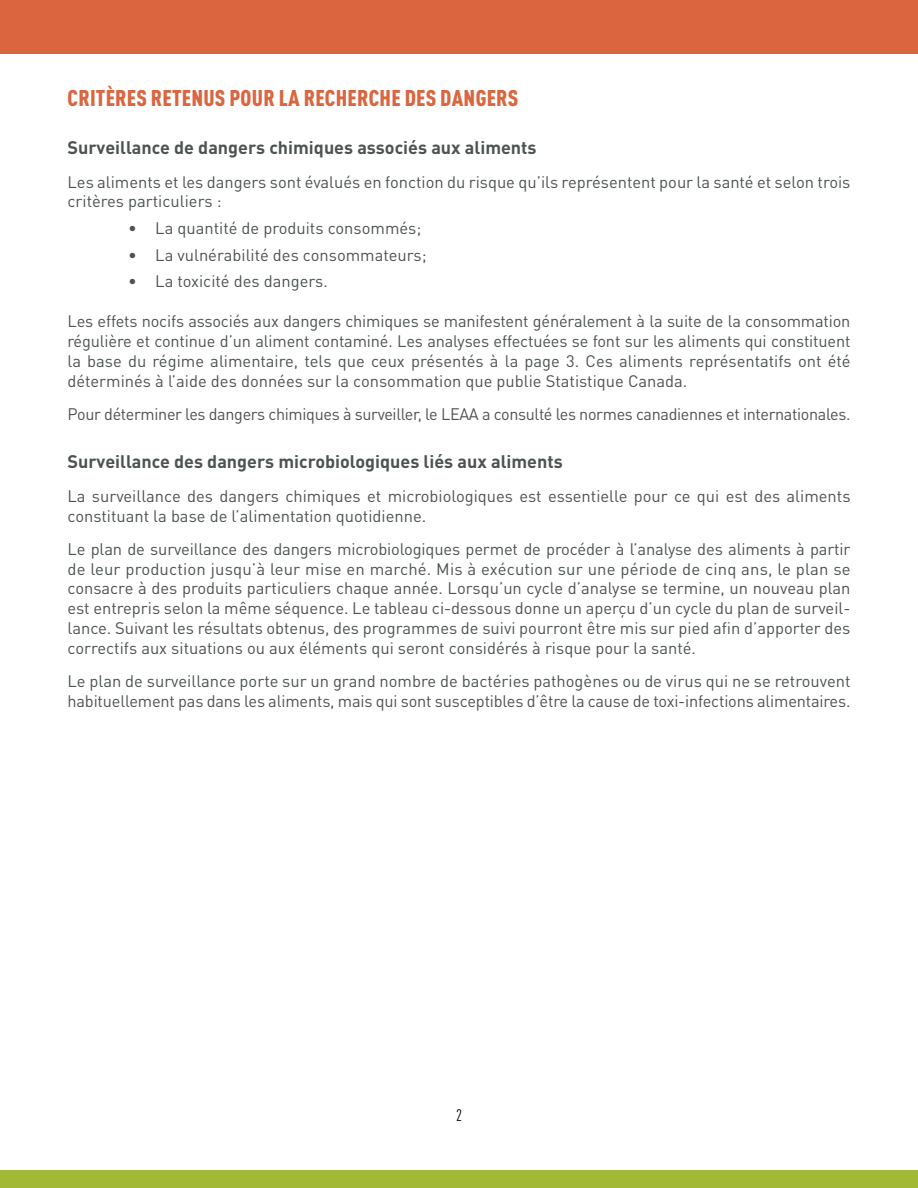
<style>
.page{position:relative;width:918px;height:1188px;background:#fff}
.page>*{position:absolute;margin:0;border:0;box-sizing:border-box;transform-origin:0 0}
.t1{font:900 condensed 22.5px "DINOT";letter-spacing:.01em;color:#da653f}
.t2{font:700 18px "DINOT";color:#4d5350}
.t3{font:16.5px/19.8px "DINOT";color:#4d5350}
.t4{font:16.5px "DINOT";letter-spacing:-.02em;color:#4d5350}
.Page{font:condensed 16.5px "DINOT";color:#000}
</style>
<div class="page">
<div style="left:0;top:0;width:918px;height:54px;background:#da653f"></div>
<div style="left:0;top:1171px;width:918px;height:17px;background:#a2b935"></div>
<h2 class="t1" style="left:68px;top:84px;width:452px">CRITÈRES RETENUS POUR LA RECHERCHE DES DANGERS</h2>
<h3 class="t2" style="left:68px;top:136px;width:471px">Surveillance de dangers chimiques associés aux aliments</h3>
<p class="t3" style="left:68px;top:171px;width:784px">Les aliments et les dangers sont évalués en fonction du risque qu’ils représentent pour la santé et selon trois critères particuliers :</p>
<p class="t3" style="left:128px;top:217px;width:295px">• La quantité de produits consommés;</p>
<p class="t3" style="left:128px;top:244px;width:300px">• La vulnérabilité des consommateurs;</p>
<p class="t3" style="left:128px;top:271px;width:201px">• La toxicité des dangers.</p>
<p class="t3" style="left:67px;top:311px;width:785px;text-align:justify">Les effets nocifs associés aux dangers chimiques se manifestent généralement à la suite de la consommation régulière et continue d’un aliment contaminé. Les analyses effectuées se font sur les aliments qui constituent la base du régime alimentaire, tels que ceux présentés à la page 3. Ces aliments représentatifs ont été déterminés à l’aide des données sur la consommation que publie Statistique Canada.</p>
<p class="t4" style="left:68px;top:403px;width:785px">Pour déterminer les dangers chimiques à surveiller, le LEAA a consulté les normes canadiennes et internationales.</p>
<h3 class="t2" style="left:68px;top:450px;width:497px">Surveillance des dangers microbiologiques liés aux aliments</h3>
<p class="t3" style="left:68px;top:485px;width:785px">La surveillance des dangers chimiques et microbiologiques est essentielle pour ce qui est des aliments constituant la base de l’alimentation quotidienne.</p>
<p class="t3" style="left:68px;top:538px;width:785px;text-align:justify">Le plan de surveillance des dangers microbiologiques permet de procéder à l’analyse des aliments à partir de leur production jusqu’à leur mise en marché. Mis à exécution sur une période de cinq ans, le plan se consacre à des produits particuliers chaque année. Lorsqu’un cycle d’analyse se termine, un nouveau plan est entrepris selon la même séquence. Le tableau ci-dessous donne un aperçu d’un cycle du plan de surveil&shy;lance. Suivant les résultats obtenus, des programmes de suivi pourront être mis sur pied afin d’apporter des correctifs aux situations ou aux éléments qui seront considérés à risque pour la santé.</p>
<p class="t3" style="left:68px;top:671px;width:785px">Le plan de surveillance porte sur un grand nombre de bactéries pathogènes ou de virus qui ne se retrouvent habituellement pas dans les aliments, mais qui sont susceptibles d’être la cause de toxi-infections alimentaires.</p>
<p class="Page" style="left:456px;top:1105px;width:7px">2</p>
</div>
